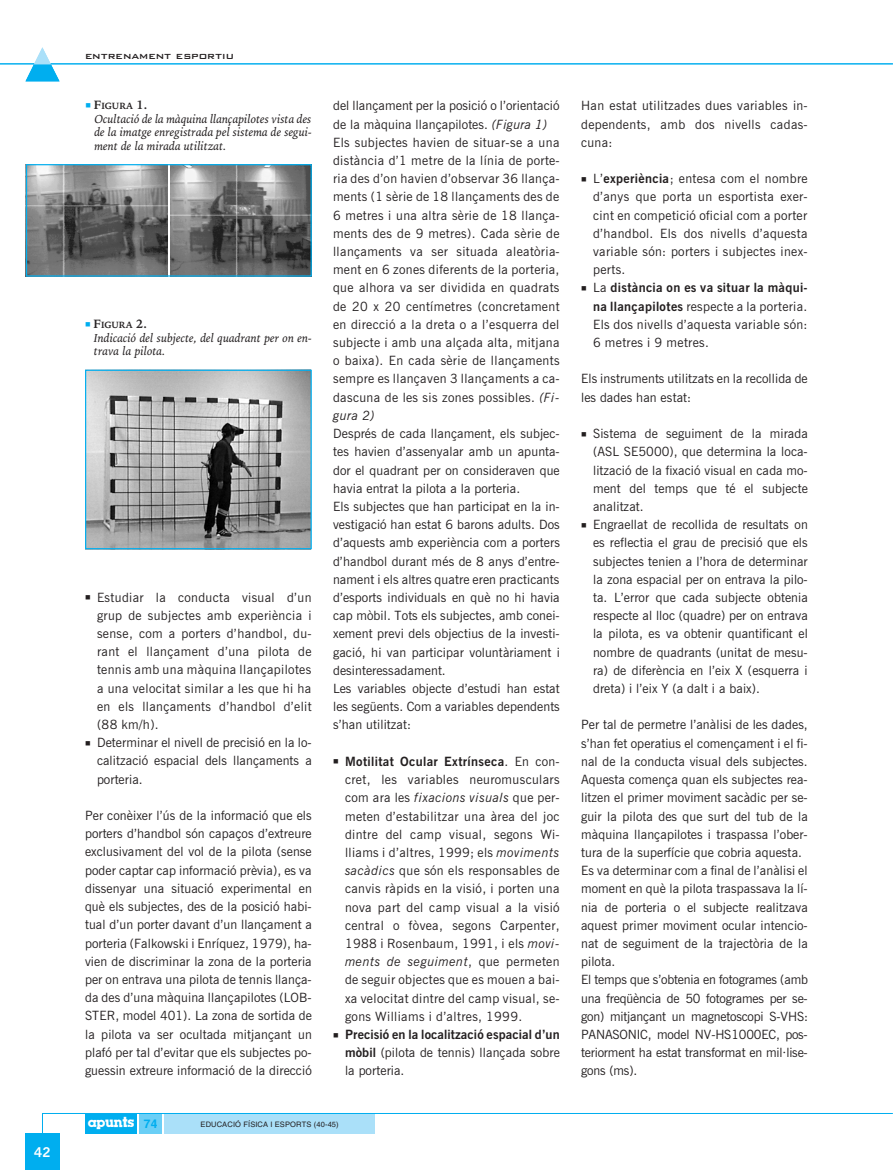
<style>
.page{position:relative;width:894px;height:1170px;background:#fff}
.page>*{position:absolute;margin:0;border:0;box-sizing:border-box;transform-origin:0 0}
.t1{font:700 13.5px "News Goth BT";color:#fff}
.t2{font:12.75px/18.1px "News Goth BT";letter-spacing:.01em;color:#231f20;text-align:justify}
.t3{font:700 12.75px/18.1px "News Goth BT";letter-spacing:.01em;color:#231f20;text-align:justify}
.t4{font:italic 12px/13.6px "Iowan Old St BT";color:#231f20;text-align:justify}
.t5{font:12px "Bank Gothic Md BT";letter-spacing:-.005em;color:#231f20}
.t6{font:700 12px "Helvetica";color:#00aeef}
.t7{font:700 9px "Iowan Old St BT";letter-spacing:-.005em;color:#231f20}
.t8{font:7.5px "Helvetica";letter-spacing:.015em;color:#231f20}
.s1{color:#00aeef}
.s2{font-size:12px}
.s3{font-style:italic}
.s4{font-weight:700}
.s5{font-weight:400}
</style>
<div class="page">
<hr style="left:0;top:63px;width:893px;height:1px;background:#00aeef">
<svg style="left:26px;top:47px;width:34px;height:34px"></svg>
<div style="left:26px;top:1133px;width:34px;height:37px;background:#00aeef"></div>
<img style="left:28px;top:166px;width:139px;height:109px">
<img style="left:171px;top:166px;width:139px;height:109px">
<div style="left:26px;top:164px;width:286px;height:113px;border:1px solid #00aeef"></div>
<img style="left:87px;top:372px;width:223px;height:175px">
<div style="left:85px;top:370px;width:227px;height:179px;border:1px solid #00aeef"></div>
<svg style="left:42px;top:1113px;width:851px;height:21px"></svg>
<p class="t1" style="left:34px;top:1147px;width:18px">42</p>
<p class="t5" style="left:85px;top:50px;width:151px">entrenament esportiu</p>
<p class="t7" style="left:85px;top:102px;width:63px"><span class="s1">■</span> <span class="s2">F</span>IGURA <span class="s2">1.</span></p>
<p class="t4" style="left:94px;top:113px;width:219px">Ocul ta ció de la màqui na llan ça pi lo tes vis ta des de la imat ge en re gis tra da pel sis te ma de se gui - ment de la mi ra da uti lit zat.</p>
<p class="t7" style="left:85px;top:321px;width:63px"><span class="s1">■</span> <span class="s2">F</span>IGURA <span class="s2">2.</span></p>
<p class="t4" style="left:94px;top:332px;width:219px">Indi ca ció del sub jec te, del qua drant per on en - tra va la pi lo ta.</p>
<p class="t2" style="left:97px;top:589px;width:216px;text-indent:-12px">■ Estu diar la con duc ta vi sual d’un grup de sub jec tes amb ex pe rièn cia i sen se, com a por ters d’hand bol, du - rant el llan ça ment d’u na pi lo ta de tennis amb una màqui na llan ça pi lo tes a una ve lo ci tat si mi lar a les que hi ha en els llan ça ments d’hand bol d’e lit (88 km/h).</p>
<p class="t2" style="left:97px;top:735px;width:216px;text-indent:-12px">■ De ter mi nar el ni vell de pre ci sió en la lo - ca lit za ció es pa cial dels llan ça ments a porteria.</p>
<p class="t2" style="left:85px;top:808px;width:228px">Per con èi xer l’ús de la in for ma ció que els por ters d’hand bol són ca pa ços d’ex treu re ex clu si va ment del vol de la pi lo ta (sen se po der cap tar cap informa ció prèvia), es va dis sen yar una si tua ció ex pe ri men tal en què els sub jec tes, des de la po si ció habi - tual d’un por ter da vant d’un llan ça ment a por te ria (Fal kows ki i Enrí quez, 1979), ha - vien de dis cri mi nar la zona de la por te ria per on en tra va una pi lo ta de tennis llan ça - da des d’u na màqui na llan ça pi lo tes (LOB-STER, mo del 401). La zona de sorti da de la pi lo ta va ser ocul ta da mit jan çant un pla fó per tal d’e vi tar que els sub jec tes po&shy;gues sin ex treu re in for ma ció de la di rec ció</p>
<p class="t2" style="left:333px;top:98px;width:228px;text-align:left">del llan ça ment per la po si ció o l’o rien ta ció de la màqui na llan ça pi lo tes. <span class="s3">(Figura 1)<br></span>Els sub jec tes ha vien de si tuar-se a una distància d’1 me tre de la lí nia de por te - ria des d’on havien d’ob ser var 36 llan ça - ments (1 sèrie de 18 llan ça ments des de 6 me tres i una altra sèrie de 18 llan ça - ments des de 9 me tres). Cada sèrie de llan ça ments va ser si tua da aleatò ria - ment en 6 zo nes di fe rents de la porte ria, que al ho ra va ser di vi di da en quadrats de 20 x 20 cen tí me tres (con cre ta ment en di rec ció a la dre ta o a l’es que rra del sub jec te i amb una alça da alta, mit ja na o baixa). En cada sèrie de llança ments sem pre es llan ça ven 3 llan ça ments a ca - das cu na de les sis zones pos si bles. <span class="s3">(Fi - gu ra 2)</span></p>
<p class="t2" style="left:333px;top:426px;width:228px;text-align:left">Des prés de cada llan ça ment, els sub jec - tes ha vien d’as sen ya lar amb un apun ta - dor el qua drant per on consi de ra ven que ha via entrat la pi lo ta a la porteria.<br>Els sub jec tes que han par ti ci pat en la in - ves ti ga ció han es tat 6 ba rons adults. Dos d’a quests amb ex pe riència com a por ters d’hand bol du rant més de 8 anys d’en tre - na ment i els al tres qua tre eren prac ti cants d’es ports in di vi duals en què no hi ha via cap mòbil. Tots els subjec tes, amb co nei - xe ment pre vi dels ob jec tius de la in ves ti - ga ció, hi van par ti ci par voluntàriament i desinteressadament.<br>Les va ria bles ob jec te d’es tu di han es tat les se güents. Com a va ria bles de pen dents s’han utilitzat:</p>
<p class="t2" style="left:345px;top:754px;width:216px;text-indent:-12px">■ <span class="s4">Mo ti li tat Ocu lar Extrín se ca</span>. En con - cret, les va ria bles neu ro mus cu lars com ara les <span class="s3">fi xa cions vi suals</span> que per - me ten d’es ta bi lit zar una àrea del joc din tre del camp vi sual, se gons Wi - lliams i d’al tres, 1999; els <span class="s3">mo vi ments sacà dics</span> que són els res pon sa bles de can vis ràpids en la vi sió, i por ten una nova part del camp vi sual a la vi sió cen tral o fòvea, se gons Carpen ter, 1988 i Ro sen baum, 1991, i els <span class="s3">mo vi - ments de se gui ment</span>, que per me ten de se guir ob jec tes que es mouen a bai - xa ve lo ci tat din tre del camp vi sual, se - gons Wi lliams i d’al tres, 1999.</p>
<p class="t3" style="left:345px;top:1027px;width:216px;text-indent:-12px">■ Pre ci sió en la lo ca lit za ció es pa cial d’un mòbil <span class="s5">(pi lo ta de tennis) llan ça da so bre la porteria.</span></p>
<p class="t6" style="left:144px;top:1119px;width:15px">74</p>
<p class="t8" style="left:201px;top:1121px;width:140px">EDUCACIÓ FÍSICA I ESPORTS (40-45)</p>
<p class="t2" style="left:581px;top:98px;width:228px">Han es tat uti lit za des dues va ria bles in - de pen dents, amb dos ni vells cadas - cuna:</p>
<p class="t2" style="left:593px;top:171px;width:216px;text-indent:-12px">■ L’<span class="s4">ex pe rièn cia</span>; en te sa com el nombre d’anys que por ta un espor tis ta exer&shy;cint en com pe ti ció ofi cial com a porter d’hand bol. Els dos ni vells d’a ques ta va ria ble són: por ters i sub jec tes inex - perts.</p>
<p class="t2" style="left:593px;top:280px;width:216px;text-indent:-12px">■ La <span class="s4">distància on es va si tuar la màqui - na llan ça pi lo tes</span> res pec te a la porte ria.<br>Els dos ni vells d’a ques ta va ria ble són:<br>6 me tres i 9 me tres.</p>
<p class="t2" style="left:581px;top:371px;width:228px">Els ins tru ments uti lit zats en la re co lli da de les da des han estat:</p>
<p class="t2" style="left:593px;top:426px;width:216px;text-indent:-12px">■ Sis te ma de se gui ment de la mi ra da (ASL SE5000), que de ter mi na la lo ca - lit za ció de la fi xa ció vi sual en cada mo - ment del temps que té el sub jec te analitzat.</p>
<p class="t2" style="left:593px;top:517px;width:216px;text-indent:-12px">■ Engrae llat de re co lli da de re sul tats on es re flec tia el grau de pre ci sió que els sub jec tes te nien a l’ho ra de de ter mi nar la zona es pa cial per on en tra va la pi lo - ta. L’e rror que cada sub jecte ob te nia res pec te al lloc (qua dre) per on en tra va la pi lo ta, es va ob te nir quan ti fi cant el nom bre de qua drants (uni tat de me su - ra) de di ferè ncia en l’eix X (es que rra i dreta) i l’eix Y (a dalt i a baix).</p>
<p class="t2" style="left:581px;top:717px;width:228px;text-align:left">Per tal de per me tre l’anàli si de les da des, s’han fet ope ra tius el co men ça ment i el fi - nal de la conduc ta vi sual dels sub jectes.<br>Aques ta co men ça quan els sub jec tes rea - lit zen el pri mer mo vi ment sacà dic per se - guir la pi lo ta des que surt del tub de la màqui na llan ça pi lo tes i tras pas sa l’o ber - tu ra de la superfície que cobria aquesta.<br>Es va deter mi nar com a fi nal de l’anà li si el mo ment en què la pilo ta tras pas sa va la lí&shy;nia de por te ria o el sub jec te rea lit za va aquest pri mer mo vi ment ocu lar in ten cio - nat de se gui ment de la trajectòria de la pilota.<br>El temps que s’ob te nia en fo to gra mes (amb una fre qüèn cia de 50 fo to gra mes per se - gon) mit jan çant un mag ne tos co pi S-VHS:<br>PANASONIC, mo del NV-HS1000EC, pos - te rior ment ha es tat trans for mat en mil·li se - gons (ms).</p>
</div>
